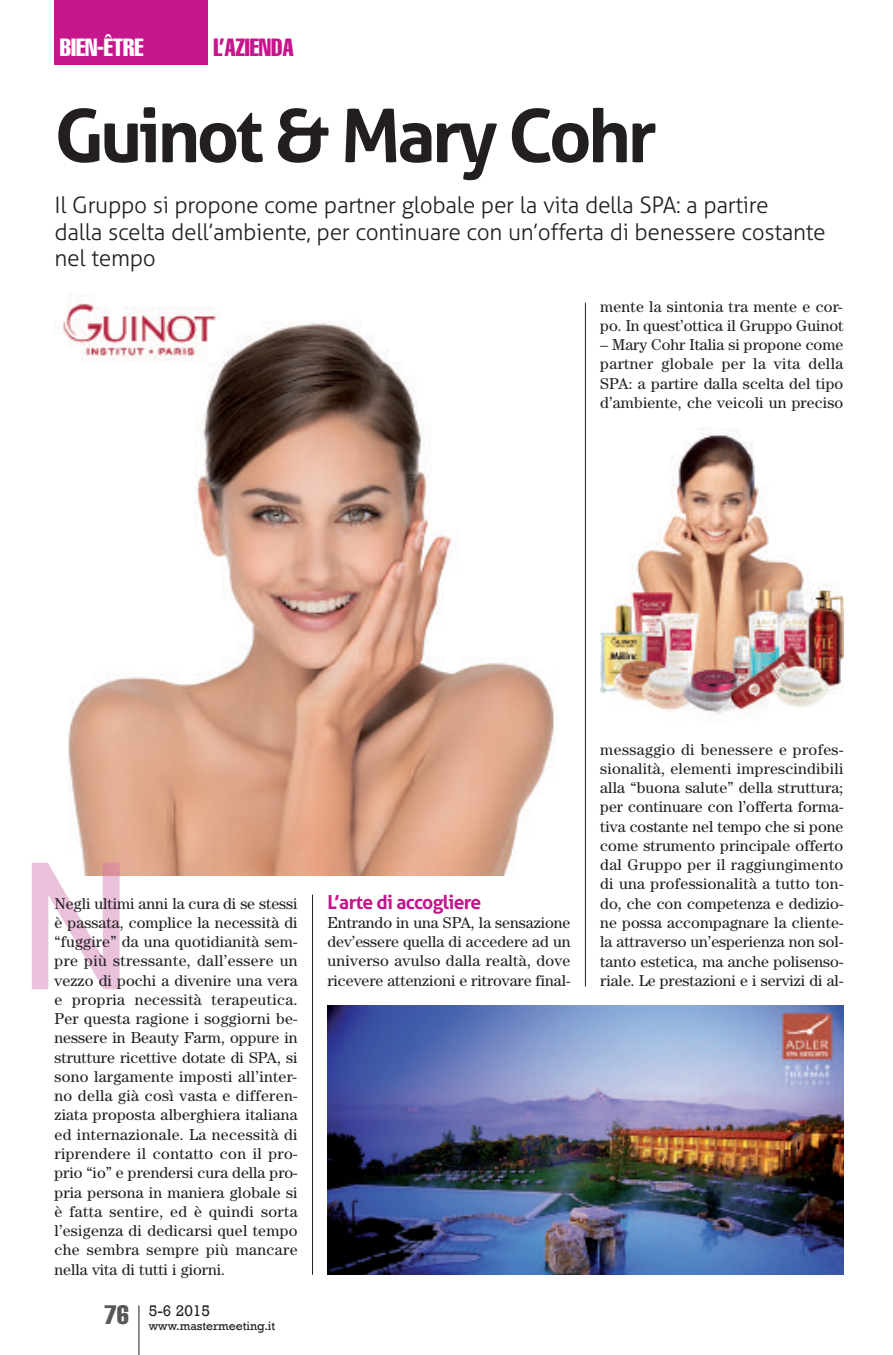
<style>
.page{position:relative;width:893px;height:1355px;background:#fff}
.page>*{position:absolute;margin:0;border:0;box-sizing:border-box;transform-origin:0 0}
.t1{font:700 73.5px "Aller";letter-spacing:-.05em;color:#231f20}
.t2{font:extra-condensed 24.5px "Helvetica";color:#fff}
.t3{font:extra-condensed 24.5px "Helvetica";color:#c5168c}
.t4{font:300 22.75px/26.2px "Aller";letter-spacing:-.015em;color:#231f20}
.t5{font:700 19.25px "Aller";letter-spacing:-.035em;color:#c5168c}
.t6{font:15.75px/19.2px "Century";color:#231f20;text-align:justify}
.t7{font:15.75px "Rockwell";color:#231f20}
.t8{font:12.25px "Rockwell";color:#231f20}
</style>
<div class="page">
<hr style="left:138px;top:1305px;width:1px;height:49px;background:#231f20">
<div style="left:55px;top:0;width:153px;height:64px;background:#c5168c"></div>
<hr style="left:312px;top:894px;width:1px;height:380px;background:#231f20">
<hr style="left:585px;top:303px;width:1px;height:683px;background:#231f20">
<img style="left:55px;top:294px;width:500px;height:581px">
<img style="left:327px;top:1005px;width:516px;height:269px">
<svg style="left:32px;top:862px;width:88px;height:127px"></svg>
<img style="left:55px;top:862px;width:65px;height:13px">
<img style="left:600px;top:428px;width:243px;height:288px">
<h2 class="t2" style="left:60px;top:39px;width:85px">BIEN-ÊTRE</h2>
<h2 class="t3" style="left:214px;top:39px;width:82px">L’AZIENDA</h2>
<h1 class="t1" style="left:55px;top:93px;width:604px">Guinot &amp; Mary Cohr</h1>
<h3 class="t4" style="left:55px;top:192px;width:773px">Il Gruppo si propone come partner globale per la vita della SPA: a partire<br>dalla scelta dell’ambiente, per continuare con un’offerta di benessere costante nel tempo</h3>
<p class="t6" style="left:600px;top:298px;width:245px">mente la sintonia tra mente e cor&shy;po. In quest’ottica il Gruppo Guinot</p>
<p class="t6" style="left:600px;top:336px;width:245px">– Mary Cohr Italia si propone come partner globale per la vita della SPA: a partire dalla scelta del tipo d’ambiente, che veicoli un preciso</p>
<p class="t6" style="left:54px;top:894px;width:245px">Negli ultimi anni la cura di se stessi è passata, complice la necessità di “fuggire” da una quotidianità sem&shy;pre più stressante, dall’essere un vezzo di pochi a divenire una vera e propria necessità terapeutica.<br>Per questa ragione i soggiorni be&shy;nessere in Beauty Farm, oppure in strutture ricettive dotate di SPA, si sono largamente imposti all’inter&shy;no della già così vasta e differen&shy;ziata proposta alberghiera italiana ed internazionale. La necessità di riprendere il contatto con il pro&shy;prio “io” e prendersi cura della pro&shy;pria persona in maniera globale si è fatta sentire, ed è quindi sorta l’esigenza di dedicarsi quel tempo che sembra sempre più mancare nella vita di tutti i giorni.</p>
<p class="t8" style="left:105px;top:1318px;width:172px"><sup>76</sup> www.mastermeeting.it</p>
<p class="t7" style="left:149px;top:1300px;width:63px">5-6 2015</p>
<p class="t5" style="left:327px;top:890px;width:156px">L’arte di accogliere</p>
<p class="t6" style="left:327px;top:914px;width:245px">Entrando in una SPA, la sensazione dev’essere quella di accedere ad un universo avulso dalla realtà, dove ricevere attenzioni e ritrovare final-</p>
<p class="t6" style="left:600px;top:741px;width:245px">messaggio di benessere e profes&shy;sionalità, elementi imprescindibili alla “buona salute” della struttura; per continuare con l’offerta forma&shy;tiva costante nel tempo che si pone come strumento principale offerto dal Gruppo per il raggiungimento di una professionalità a tutto ton&shy;do, che con competenza e dedizio&shy;ne possa accompagnare la cliente&shy;la attraverso un’esperienza non sol&shy;tanto estetica, ma anche polisenso&shy;riale. Le prestazioni e i servizi di al-</p>
</div>
